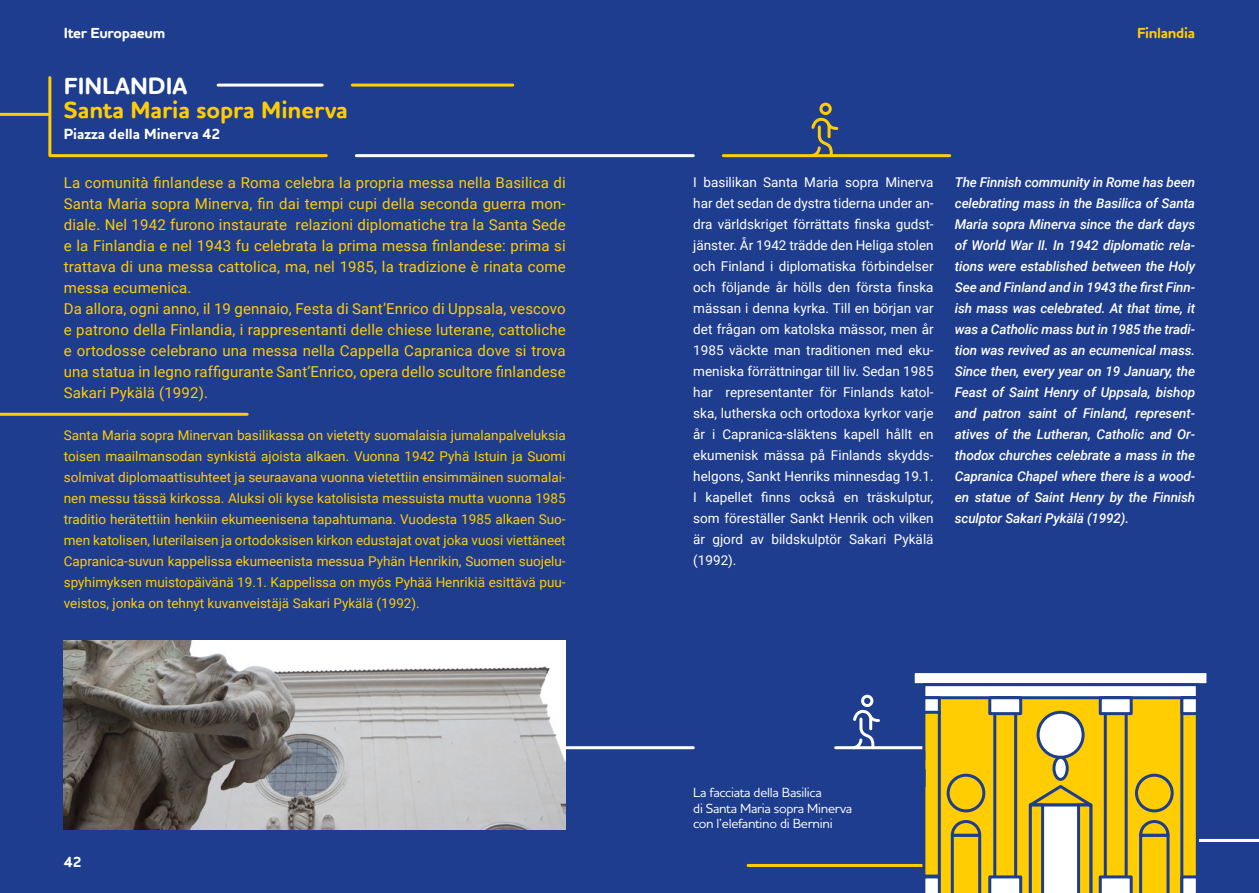
<style>
.page{position:relative;width:1259px;height:893px;background:#1e3d8e}
.page>*{position:absolute;margin:0;border:0;box-sizing:border-box;transform-origin:0 0}
.t1{font:700 24px "Houschka Rounded";color:#ffcd02}
.t2{font:700 24px "Houschka Rounded";color:#fff}
.t3{font:15px/21px "Roboto";letter-spacing:.01em;color:#ffcd02}
.t4{font:700 15px "Houschka Pro";color:#fff}
.t5{font:700 15px "Houschka Rounded";letter-spacing:-.02em;color:#fff}
.t6{font:700 15px "Houschka Rounded";letter-spacing:-.02em;color:#ffcd02}
.t7{font:13.5px/21px "Roboto";color:#ffcd02;text-align:justify}
.t8{font:13.5px/21px "Roboto";color:#fff;text-align:justify}
.t9{font:italic 500 13.5px/21px "Roboto";letter-spacing:-.01em;color:#fff;text-align:justify}
.t10{font:500 13.5px/15.8px "Houschka Pro";letter-spacing:-.02em;color:#fff}
</style>
<div class="page">
<div style="left:861px;top:695px;width:12px;height:12px;border:3px solid #fff;border-radius:50%"></div>
<svg style="left:850px;top:709px;width:31px;height:41px"></svg>
<hr style="left:1185px;top:839px;width:74px;height:3px;background:#fff">
<hr style="left:416px;top:746px;width:277px;height:3px;background:#fff">
<hr style="left:0;top:413px;width:247px;height:3px;background:#ffcd02">
<hr style="left:835px;top:746px;width:123px;height:3px;background:#fff">
<div style="left:819px;top:103px;width:12px;height:12px;border:3px solid #ffcd02;border-radius:50%"></div>
<svg style="left:808px;top:117px;width:32px;height:41px"></svg>
<hr style="left:356px;top:154px;width:337px;height:3px;background:#fff">
<hr style="left:723px;top:154px;width:226px;height:3px;background:#ffcd02">
<hr style="left:352px;top:84px;width:161px;height:3px;background:#ffcd02">
<hr style="left:0;top:113px;width:49px;height:3px;background:#ffcd02">
<svg style="left:47px;top:76px;width:281px;height:82px"></svg>
<hr style="left:748px;top:864px;width:177px;height:3px;background:#ffcd02">
<div style="left:941px;top:699px;width:239px;height:194px;background:#ffcd02"></div>
<div style="left:913px;top:672px;width:295px;height:13px;background:#fff"></div>
<div style="left:911px;top:670px;width:298px;height:16px;border:3px solid #1d3d8f"></div>
<div style="left:924px;top:685px;width:273px;height:13px;background:#fff"></div>
<div style="left:922px;top:683px;width:276px;height:16px;border:3px solid #1d3d8f"></div>
<svg style="left:949px;top:818px;width:33px;height:75px"></svg>
<div style="left:946px;top:774px;width:39px;height:38px;border:3px solid #1d3d8f;border-radius:50%"></div>
<div style="left:1135px;top:774px;width:38px;height:38px;border:3px solid #1d3d8f;border-radius:50%"></div>
<svg style="left:1180px;top:715px;width:18px;height:178px"></svg>
<div style="left:1181px;top:698px;width:16px;height:16px;background:#fff"></div>
<div style="left:1180px;top:696px;width:18px;height:19px;border:3px solid #1d3d8f"></div>
<div style="left:924px;top:698px;width:15px;height:16px;background:#fff"></div>
<div style="left:922px;top:696px;width:19px;height:19px;border:3px solid #1d3d8f"></div>
<svg style="left:988px;top:696px;width:183px;height:197px;background:#d8bc43"></svg>
<svg style="left:921px;top:709px;width:21px;height:184px"></svg>
<img style="left:64px;top:640px;width:502px;height:189px">
<p class="t5" style="left:64px;top:23px;width:103px">Iter Europaeum</p>
<h1 class="t2" style="left:64px;top:71px;width:125px">FINLANDIA</h1>
<h1 class="t1" style="left:64px;top:95px;width:285px">Santa Maria sopra Minerva</h1>
<p class="t4" style="left:64px;top:124px;width:158px">Piazza della Minerva 42</p>
<p class="t3" style="left:64px;top:171px;width:503px">La comunità finlandese a Roma celebra la propria messa nella Basilica di Santa Maria sopra Minerva, fin dai tempi cupi della seconda guerra mon&shy;diale. Nel 1942 furono instaurate relazioni diplomatiche tra la Santa Sede e la Finlandia e nel 1943 fu celebrata la prima messa finlandese: prima si trattava di una messa cattolica, ma, nel 1985, la tradizione è rinata come messa ecumenica.<br>Da allora, ogni anno, il 19 gennaio, Festa di Sant’Enrico di Uppsala, vescovo e patrono della Finlandia, i rappresentanti delle chiese luterane, cattoliche e ortodosse celebrano una messa nella Cappella Capranica dove si trova una statua in legno raffigurante Sant’Enrico, opera dello scultore finlandese Sakari Pykälä (1992).</p>
<p class="t7" style="left:64px;top:424px;width:503px">Santa Maria sopra Minervan basilikassa on vietetty suomalaisia jumalanpalveluksia toisen maailmansodan synkistä ajoista alkaen. Vuonna 1942 Pyhä Istuin ja Suomi solmivat diplomaattisuhteet ja seuraavana vuonna vietettiin ensimmäinen suomalai&shy;nen messu tässä kirkossa. Aluksi oli kyse katolisista messuista mutta vuonna 1985 traditio herätettiin henkiin ekumeenisena tapahtumana. Vuodesta 1985 alkaen Suo&shy;men katolisen, luterilaisen ja ortodoksisen kirkon edustajat ovat joka vuosi viettäneet Capranica-suvun kappelissa ekumeenista messua Pyhän Henrikin, Suomen suojelu&shy;spyhimyksen muistopäivänä 19.1. Kappelissa on myös Pyhää Henrikiä esittävä puu&shy;veistos, jonka on tehnyt kuvanveistäjä Sakari Pykälä (1992).</p>
<p class="t5" style="left:64px;top:853px;width:19px">42</p>
<p class="t6" style="left:1137px;top:23px;width:59px">Finlandia</p>
<p class="t8" style="left:693px;top:171px;width:242px">I basilikan Santa Maria sopra Minerva har det sedan de dystra tiderna under an&shy;dra världskriget förrättats finska gudst&shy;jänster. År 1942 trädde den Heliga stolen och Finland i diplomatiska förbindelser och följande år hölls den första finska mässan i denna kyrka. Till en början var det frågan om katolska mässor, men år 1985 väckte man traditionen med eku&shy;meniska förrättningar till liv. Sedan 1985 har representanter för Finlands katol&shy;ska, lutherska och ortodoxa kyrkor varje år i Capranica-släktens kapell hållt en ekumenisk mässa på Finlands skydds&shy;helgons, Sankt Henriks minnesdag 19.1.<br>I kapellet finns också en träskulptur, som föreställer Sankt Henrik och vilken är gjord av bildskulptör Sakari Pykälä (1992).</p>
<p class="t9" style="left:955px;top:171px;width:242px">The Finnish community in Rome has been celebrating mass in the Basilica of Santa Maria sopra Minerva since the dark days of World War II. In 1942 diplomatic rela&shy;tions were established between the Holy See and Finland and in 1943 the first Finn&shy;ish mass was celebrated. At that time, it was a Catholic mass but in 1985 the tradi&shy;tion was revived as an ecumenical mass.<br>Since then, every year on 19 January, the Feast of Saint Henry of Uppsala, bishop and patron saint of Finland, represent&shy;atives of the Lutheran, Catholic and Or&shy;thodox churches celebrate a mass in the Capranica Chapel where there is a wood&shy;en statue of Saint Henry by the Finnish sculptor Sakari Pykälä (1992).</p>
<p class="t10" style="left:693px;top:784px;width:160px">La facciata della Basilica<br>di Santa Maria sopra Minerva con l’elefantino di Bernini</p>
</div>
